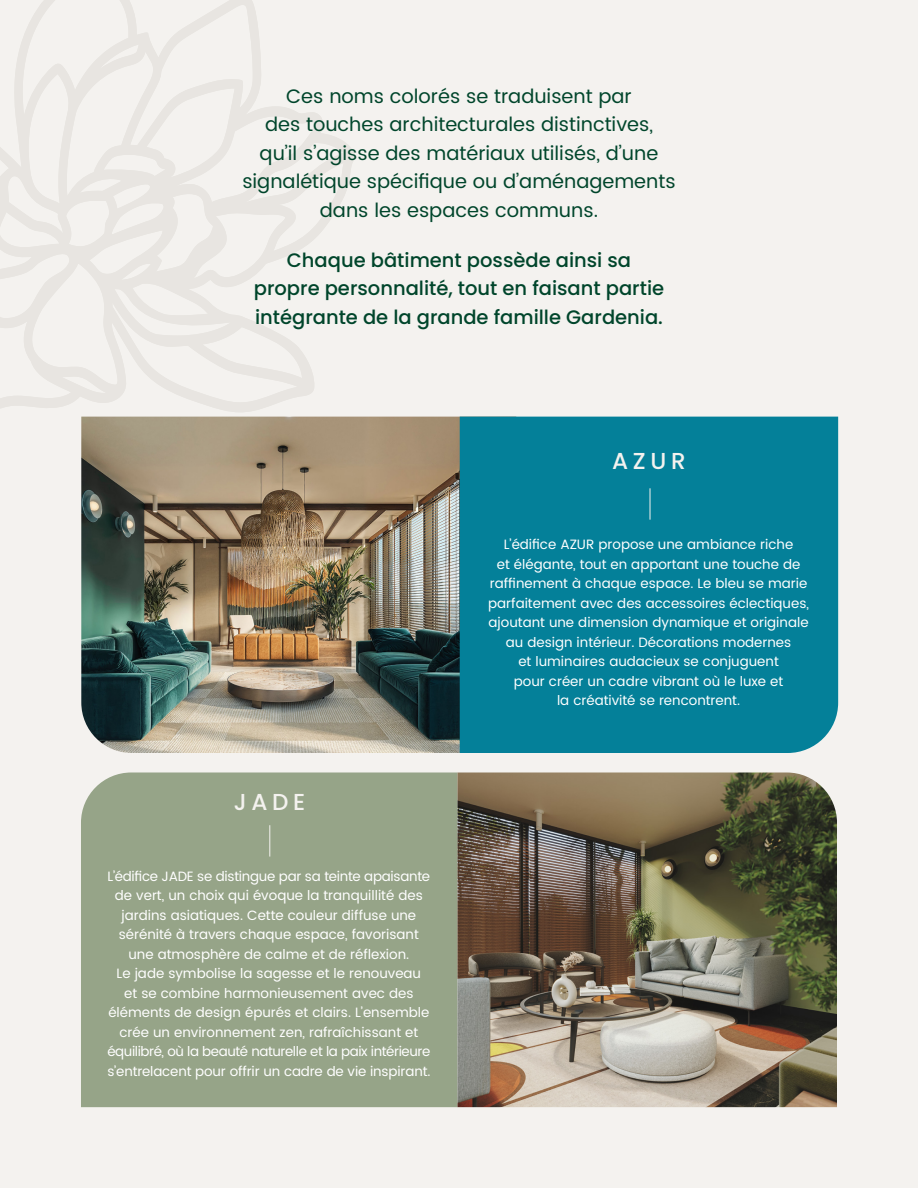
<style>
.page{position:relative;width:918px;height:1188px;background:#f4f2ef}
.page>*{position:absolute;margin:0;border:0;box-sizing:border-box;transform-origin:0 0}
.P4{font:500 23.1px "Poppins";letter-spacing:.2em;color:#f4f2ef}
.P1{font:19.5px/28.5px "Poppins";color:#00452b;text-align:center}
.P1-2{font:500 19.5px/28.5px "Poppins";color:#00452b;text-align:center}
.P3{font:13.5px/19.5px "Poppins";color:#fff;text-align:center}
</style>
<div class="page">
<svg style="left:128px;top:0;width:227px;height:412px"></svg>
<svg style="left:0;top:0;width:128px;height:408px"></svg>
<div style="left:81px;top:773px;width:377px;height:334px;background:#96a488"></div>
<img style="left:458px;top:772px;width:379px;height:335px">
<img style="left:81px;top:417px;width:379px;height:336px">
<div style="left:460px;top:417px;width:378px;height:336px;background:#048099"></div>
<hr style="left:650px;top:488px;width:1px;height:32px;background:#f4f2ef">
<hr style="left:269px;top:825px;width:1px;height:32px;background:#f4f2ef">
<p class="P1" style="left:242px;top:82px;width:435px">Ces noms colorés se traduisent par<br>des touches architecturales distinctives,<br>qu’il s’agisse des matériaux utilisés, d’une signalétique spécifique ou d’aménagements dans les espaces communs.</p>
<p class="P1-2" style="left:254px;top:246px;width:412px">Chaque bâtiment possède ainsi sa propre personnalité, tout en faisant partie intégrante de la grande famille Gardenia.</p>
<p class="P4" style="left:612px;top:448px;width:75px">AZUR</p>
<p class="P4" style="left:234px;top:789px;width:73px">JADE</p>
<p class="P3" style="left:107px;top:867px;width:325px">L’édifice JADE se distingue par sa teinte apaisante de vert, un choix qui évoque la tranquillité des jardins asiatiques. Cette couleur diffuse une sérénité à travers chaque espace, favorisant une atmosphère de calme et de réflexion.<br>Le jade symbolise la sagesse et le renouveau<br>et se combine harmonieusement avec des éléments de design épurés et clairs. L’ensemble crée un environnement zen, rafraîchissant et équilibré, où la beauté naturelle et la paix intérieure s’entrelacent pour offrir un cadre de vie inspirant.</p>
<p class="P3" style="left:488px;top:535px;width:322px">L’édifice AZUR propose une ambiance riche<br>et élégante, tout en apportant une touche de raffinement à chaque espace. Le bleu se marie parfaitement avec des accessoires éclectiques, ajoutant une dimension dynamique et originale au design intérieur. Décorations modernes<br>et luminaires audacieux se conjuguent<br>pour créer un cadre vibrant où le luxe et<br>la créativité se rencontrent.</p>
</div>
